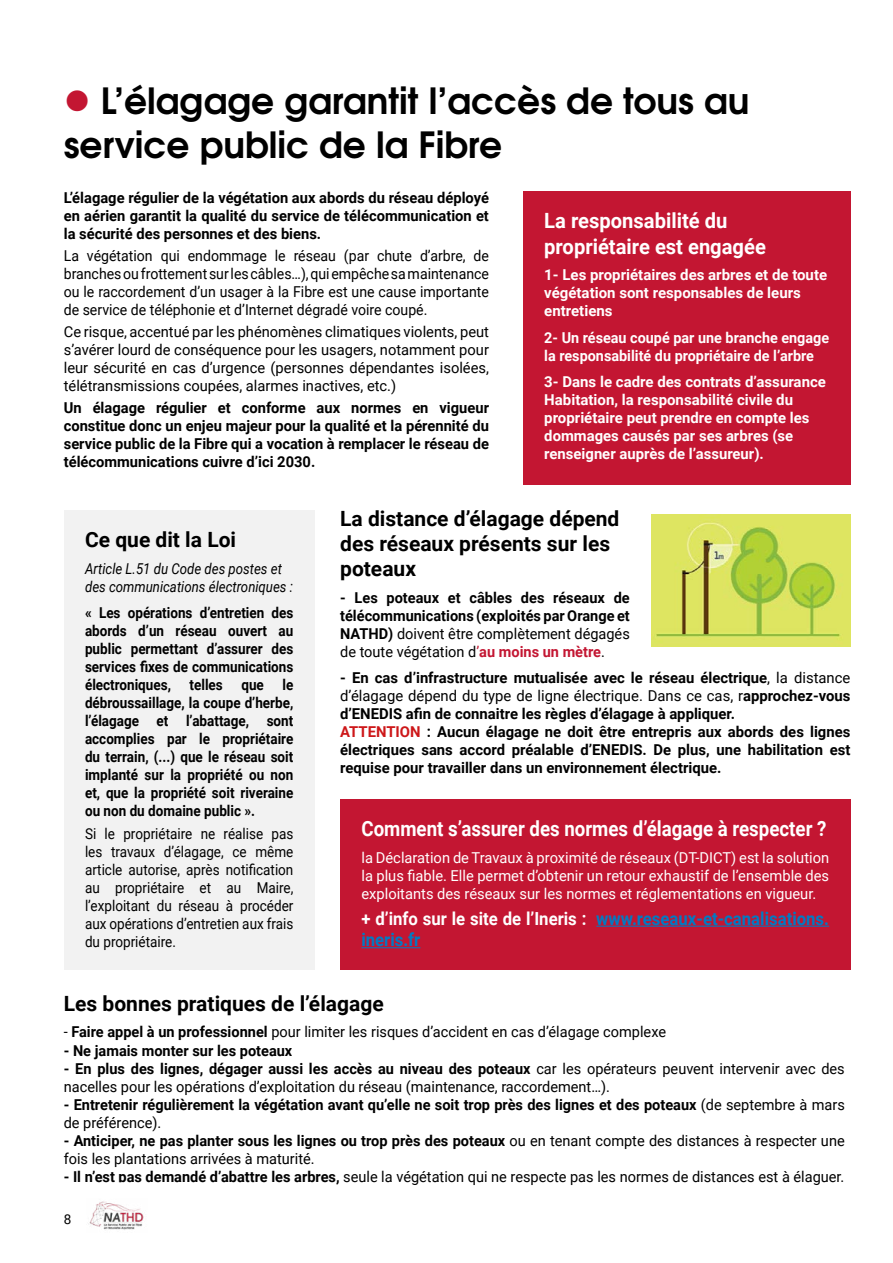
<style>
.page{position:relative;width:893px;height:1263px;background:#fff}
.page>*{position:absolute;margin:0;border:0;box-sizing:border-box;transform-origin:0 0}
.t1{font:700 36px/43.2px "Te X Gyre Adventor";color:#000}
.t2{font:700 21px/25.2px "Roboto";color:#000}
.t3{font:700 21px "Roboto";color:#fff;scale:.89 1}
.t4{font:700 21px/25.2px "Roboto";color:#fff;scale:.96 1}
.t5{font:700 18px/21.6px "Roboto";color:#007bc4;scale:.93 1}
.t6{font:700 15px/18px "Roboto";color:#000;text-align:justify}
.t7{font:15px/18px "Roboto";color:#000}
.t8{font:700 15px/18px "Roboto";color:#000;text-align:justify;scale:.9 1}
.t9{font:700 15px/18px "Roboto";color:#fff}
.t10{font:15px/18px "Roboto";color:#000;text-align:justify;scale:.94 1}
.t11{font:15px/18px "Roboto";color:#000;text-align:justify;scale:.9 1}
.t12{font:15px/18px "Roboto";color:#fff;text-align:justify}
.t13{font:700 15px/18px "Roboto";color:#fff;scale:.96 1}
.t14{font:italic 15px/18px "Roboto";color:#000;scale:.88 1}
.t15{font:13.5px "Roboto";color:#000}
.s1{color:#c31632}
.s2{font-weight:400}
.s3{font-weight:400;color:#c31632}
.s4{color:#cd1719}
.s5{color:#fff}
.s6{font-weight:700}
</style>
<div class="page">
<div style="left:523px;top:191px;width:327px;height:294px;background:#c31632"></div>
<div style="left:64px;top:510px;width:251px;height:459px;background:#f2f2f2"></div>
<img style="left:651px;top:514px;width:199px;height:133px">
<div style="left:340px;top:799px;width:510px;height:170px;background:#c31632"></div>
<hr style="left:596px;top:926px;width:233px;height:1px;background:#007bc4">
<hr style="left:361px;top:947px;width:59px;height:1px;background:#007bc4">
<img style="left:89px;top:1201px;width:55px;height:29px">
<h1 class="t1" style="left:64px;top:76px;width:687px"><span class="s1">●</span> L’élagage garantit l’accès de tous au service public de la Fibre</h1>
<p class="t6" style="left:64px;top:188px;width:427px">L’élagage régulier de la végétation aux abords du réseau déployé en aérien garantit la qualité du service de télécommunication et la sécurité des personnes et des biens.</p>
<p class="t10" style="left:64px;top:246px;width:454px">La végétation qui endommage le réseau (par chute d’arbre, de branches ou frottement sur les câbles…), qui empêche sa maintenance ou le raccordement d’un usager à la Fibre est une cause importante de service de téléphonie et d’Internet dégradé voire coupé.</p>
<p class="t7" style="left:64px;top:322px;width:427px;text-align:justify">Ce risque, accentué par les phénomènes climatiques violents, peut s’avérer lourd de conséquence pour les usagers, notamment pour leur sécurité en cas d’urgence (personnes dépendantes isolées, télétransmissions coupées, alarmes inactives, etc.)</p>
<p class="t6" style="left:64px;top:398px;width:427px">Un élagage régulier et conforme aux normes en vigueur constitue donc un enjeu majeur pour la qualité et la pérennité du service public de la Fibre qui a vocation à remplacer le réseau de télécommunications cuivre d’ici 2030.</p>
<h2 class="t4" style="left:544px;top:208px;width:232px">La responsabilité du propriétaire est engagée</h2>
<p class="t9" style="left:544px;top:265px;width:284px">1- Les propriétaires des arbres et de toute végétation sont responsables de leurs entretiens</p>
<p class="t13" style="left:544px;top:328px;width:298px">2- Un réseau coupé par une branche engage la responsabilité du propriétaire de l’arbre</p>
<p class="t9" style="left:544px;top:372px;width:283px">3- Dans le cadre des contrats d’assurance Habitation, la responsabilité civile du propriétaire peut prendre en compte les dommages causés par ses arbres (se renseigner auprès de l’assureur).</p>
<h2 class="t2" style="left:85px;top:526px;width:153px">Ce que dit la Loi</h2>
<p class="t14" style="left:85px;top:559px;width:238px">Article L.51 du Code des postes et des communications électroniques :</p>
<p class="t8" style="left:85px;top:603px;width:233px">« Les opérations d’entretien des abords d’un réseau ouvert au public permettant d’assurer des services fixes de communications électroniques, telles que le débroussaillage, la coupe d’herbe, l’élagage et l’abattage, sont accomplies par le propriétaire du terrain, (...) que le réseau soit implanté sur la propriété ou non et, que la propriété soit riveraine ou non du domaine public ».</p>
<p class="t11" style="left:85px;top:824px;width:233px">Si le propriétaire ne réalise pas les travaux d’élagage, ce même article autorise, après notification au propriétaire et au Maire, l’exploitant du réseau à procéder aux opérations d’entretien aux frais du propriétaire.</p>
<h2 class="t2" style="left:340px;top:505px;width:281px">La distance d’élagage dépend des réseaux présents sur les poteaux</h2>
<p class="t6" style="left:340px;top:588px;width:291px">- Les poteaux et câbles des réseaux de télécommunications (exploités par Orange et NATHD) <span class="s2">doivent être complètement dégagés de toute végétation d</span><span class="s3">’</span><span class="s1">au moins un mètre</span><span class="s2">.</span></p>
<p class="t6" style="left:340px;top:669px;width:512px;text-align:left">- En cas d’infrastructure mutualisée avec le réseau électrique<span class="s2">, la distance d’élagage dépend du type de ligne électrique. Dans ce cas, r</span>approchez-vous d’ENEDIS afin de connaitre les règles d’élagage à appliquer.<br><span class="s4">ATTENTION</span> : Aucun élagage ne doit être entrepris aux abords des lignes électriques sans accord préalable d’ENEDIS. De plus, une habilitation est requise pour travailler dans un environnement électrique.</p>
<h2 class="t3" style="left:361px;top:814px;width:524px">Comment s’assurer des normes d’élagage à respecter ?</h2>
<p class="t12" style="left:361px;top:848px;width:469px">la Déclaration de Travaux à proximité de réseaux (DT-DICT) est la solution la plus fiable. Elle permet d’obtenir un retour exhaustif de l’ensemble des exploitants des réseaux sur les normes et réglementations en vigueur.</p>
<p class="t5" style="left:361px;top:907px;width:504px"><span class="s5">+ d’info sur le site de l’Ineris :</span> www.reseaux-et-canalisations. ineris.fr</p>
<h2 class="t2" style="left:64px;top:990px;width:321px">Les bonnes pratiques de l’élagage</h2>
<p class="t7" style="left:64px;top:1022px;width:604px">- <span class="s6">Faire appel à un professionnel</span> pour limiter les risques d’accident en cas d’élagage complexe</p>
<p class="t6" style="left:64px;top:1041px;width:230px">- Ne jamais monter sur les poteaux</p>
<p class="t7" style="left:64px;top:1059px;width:782px"><span class="s6">- En plus des lignes, dégager aussi les accès au niveau des poteaux</span> car les opérateurs peuvent intervenir avec des nacelles pour les opérations d’exploitation du réseau (maintenance, raccordement…).</p>
<p class="t6" style="left:64px;top:1095px;width:782px">- Entretenir régulièrement la végétation avant qu’elle ne soit trop près des lignes et des poteaux <span class="s2">(de septembre à mars de préférence).</span></p>
<p class="t7" style="left:64px;top:1131px;width:782px"><span class="s6">- Anticiper, ne pas planter sous les lignes ou trop près des poteaux</span> ou en tenant compte des distances à respecter une fois les plantations arrivées à maturité.</p>
<p class="t7" style="left:64px;top:1167px;width:782px"><span class="s6">- Il n’est pas demandé d’abattre les arbres,</span> seule la végétation qui ne respecte pas les normes de distances est à élaguer.</p>
<p class="t15" style="left:64px;top:1210px;width:9px">8</p>
</div>
